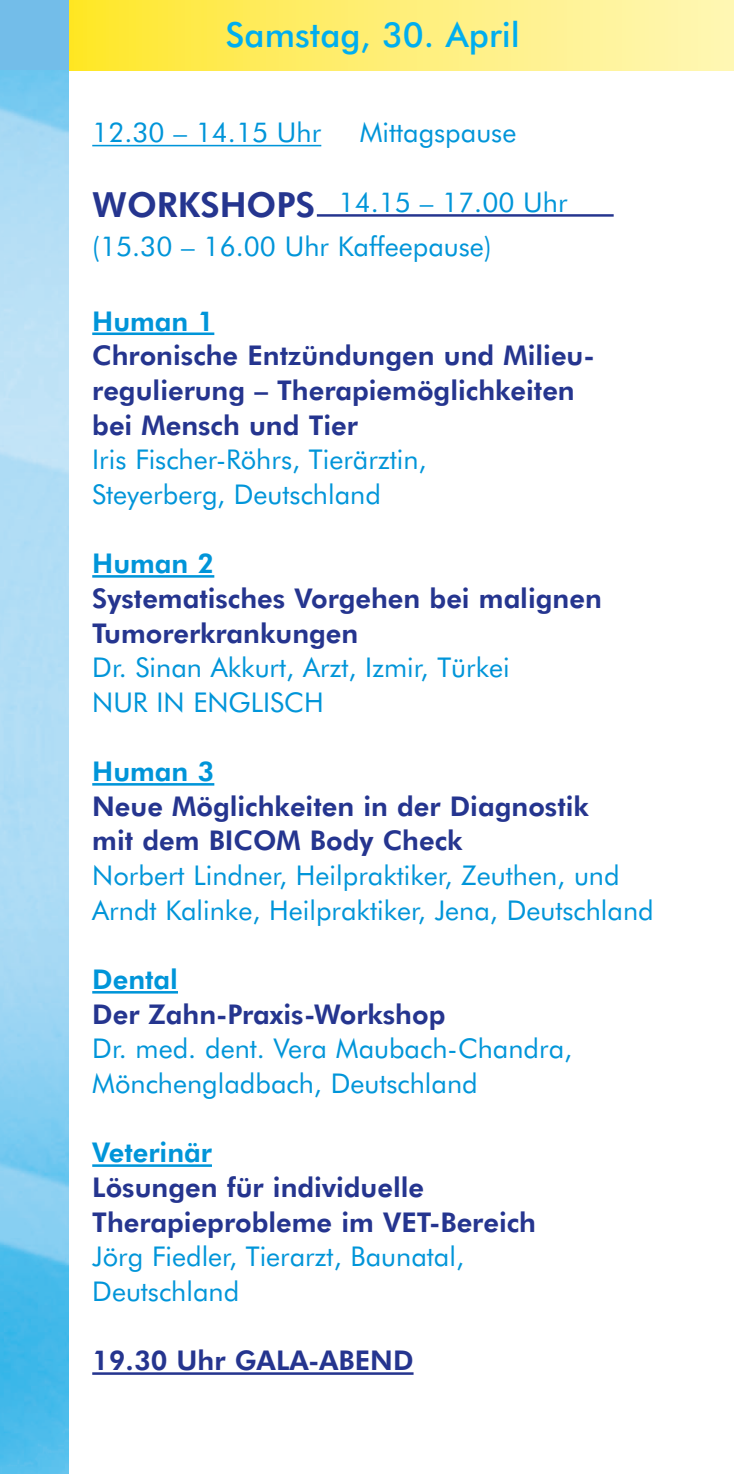
<style>
.page{position:relative;width:734px;height:1474px;background:#fff}
.page>*{position:absolute;margin:0;border:0;box-sizing:border-box;transform-origin:0 0}
.t1{font:500 34.65px "Futura BT";color:#00aeef}
.t2{font:27.3px/34.6px "Futura BT";color:#0095d9}
.t3{font:800 27.3px/34.6px "Futura BT";color:#25358f}
.t4{font:800 27.3px "Futura BT";color:#0095d9}
.s1{font-weight:800;font-size:34.65px;color:#25358f}
</style>
<div class="page">
<div style="left:0;top:0;width:734px;height:70px;background:linear-gradient(to right,#ffe520,#fff7bb)"></div>
<div style="left:0;top:0;width:69px;height:70px;background:#73bde9"></div>
<hr style="left:92px;top:145px;width:229px;height:1px;background:#0095d9">
<hr style="left:317px;top:214px;width:296px;height:3px;background:#25358f">
<hr style="left:92px;top:332px;width:122px;height:3px;background:#0095d9">
<hr style="left:92px;top:575px;width:122px;height:2px;background:#0095d9">
<hr style="left:92px;top:783px;width:122px;height:2px;background:#0095d9">
<hr style="left:92px;top:991px;width:86px;height:2px;background:#0095d9">
<hr style="left:92px;top:1164px;width:120px;height:2px;background:#0095d9">
<hr style="left:92px;top:1372px;width:321px;height:2px;background:#25358f">
<img style="left:0;top:70px;width:69px;height:1403px">
<p class="t1" style="left:226px;top:21px;width:296px">Samstag, 30. April</p>
<p class="t2" style="left:92px;top:117px;width:230px">12.30 – 14.15 Uhr</p>
<p class="t2" style="left:360px;top:117px;width:158px">Mittagspause</p>
<p class="t2" style="left:92px;top:182px;width:477px;line-height:44.6px"><span class="s1">WORKSHOPS</span> 14.15 – 17.00 Uhr (15.30 – 16.00 Uhr Kaffeepause)</p>
<p class="t4" style="left:92px;top:310px;width:123px">Human 1</p>
<p class="t3" style="left:92px;top:340px;width:504px">Chronische Entzündungen und Milieu&shy;regulierung – Therapiemöglichkeiten bei Mensch und Tier</p>
<p class="t2" style="left:92px;top:444px;width:336px">Iris Fischer-Röhrs, Tierärztin,<br>Steyerberg, Deutschland</p>
<p class="t4" style="left:92px;top:552px;width:123px">Human 2</p>
<p class="t3" style="left:92px;top:583px;width:511px">Systematisches Vorgehen bei malignen<br>Tumorerkrankungen</p>
<p class="t2" style="left:92px;top:652px;width:419px">Dr. Sinan Akkurt, Arzt, Izmir, Türkei<br>NUR IN ENGLISCH</p>
<p class="t4" style="left:92px;top:760px;width:123px">Human 3</p>
<p class="t3" style="left:92px;top:791px;width:498px">Neue Möglichkeiten in der Diagnostik mit dem BICOM Body Check</p>
<p class="t2" style="left:92px;top:860px;width:563px">Norbert Lindner, Heilpraktiker, Zeuthen, und<br>Arndt Kalinke, Heilpraktiker, Jena, Deutschland</p>
<p class="t4" style="left:92px;top:968px;width:87px">Dental</p>
<p class="t3" style="left:92px;top:998px;width:355px">Der Zahn-Praxis-Workshop</p>
<p class="t2" style="left:92px;top:1033px;width:481px">Dr. med. dent. Vera Maubach-Chandra,<br>Mönchengladbach, Deutschland</p>
<p class="t4" style="left:92px;top:1141px;width:121px">Veterinär</p>
<p class="t3" style="left:92px;top:1172px;width:445px">Lösungen für individuelle<br>Therapieprobleme im VET-Bereich</p>
<p class="t2" style="left:92px;top:1241px;width:373px">Jörg Fiedler, Tierarzt, Baunatal,<br>Deutschland</p>
<p class="t3" style="left:92px;top:1345px;width:323px">19.30 Uhr GALA-ABEND</p>
</div>
